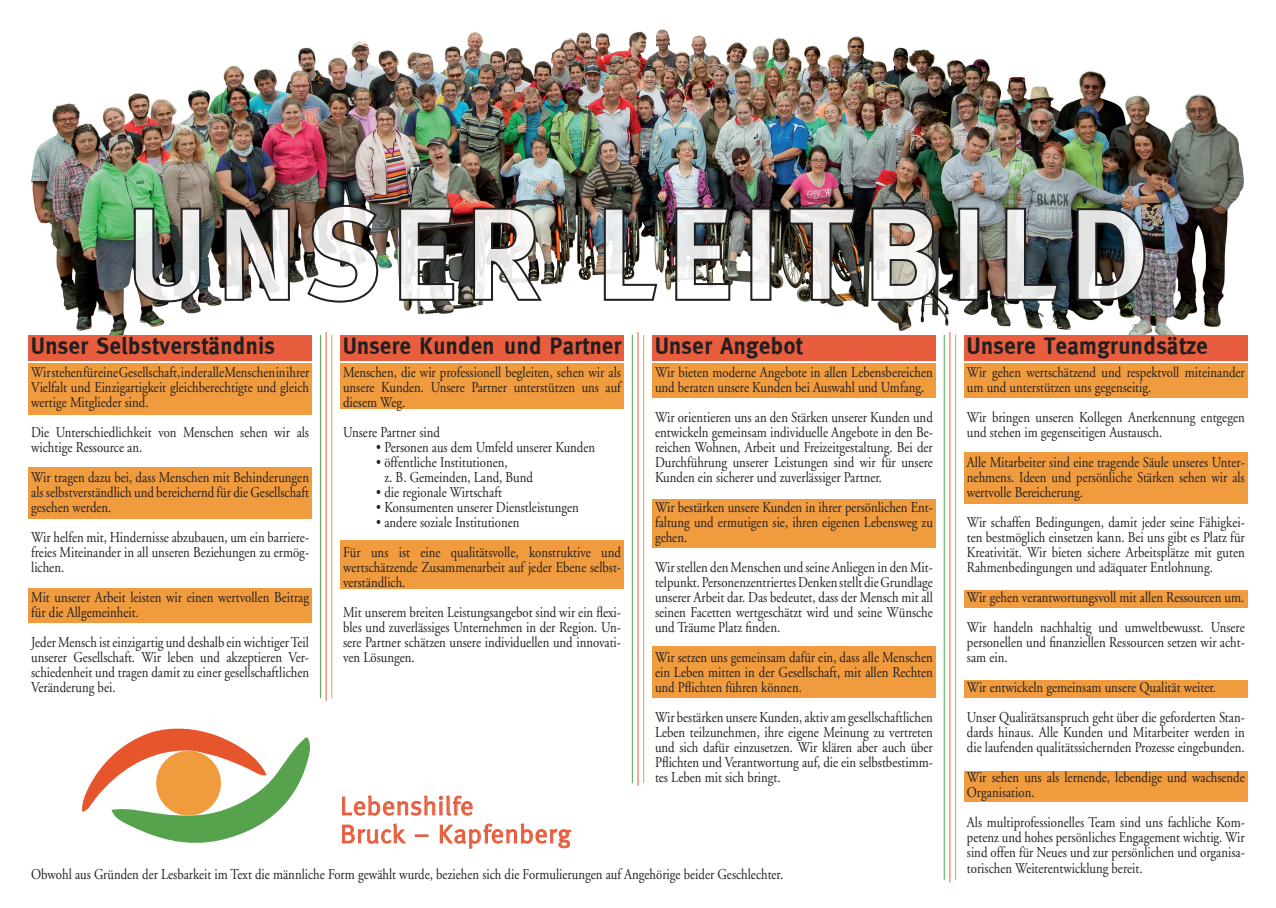
<style>
.page{position:relative;width:1276px;height:908px;background:#fff}
.page>*{position:absolute;margin:0;border:0;box-sizing:border-box;transform-origin:0 0}
.t1{font:700 131px "Meta";letter-spacing:.07em;color:#fff}
.t2{font:26px/28px "Meta";letter-spacing:.03em;color:#e75d3d}
.t3{font:700 24px "Meta";letter-spacing:.02em;color:#231f20;scale:.94 1}
.t4{font:700 24px "Meta";letter-spacing:.02em;color:#231f20;scale:.93 1}
.t5{font:15px/15px "Adobe Garamond";color:#231f20;text-align:justify;scale:.85 1}
</style>
<div class="page">
<img style="left:31px;top:29px;width:1213px;height:323px">
<svg style="left:82px;top:728px;width:228px;height:115px"></svg>
<svg style="left:342px;top:795px;width:131px;height:20px"></svg>
<svg style="left:342px;top:823px;width:64px;height:20px"></svg>
<svg style="left:415px;top:834px;width:13px;height:2px"></svg>
<svg style="left:440px;top:823px;width:132px;height:26px"></svg>
<div style="left:28px;top:363px;width:284px;height:51px;background:#f09b3e"></div>
<div style="left:28px;top:467px;width:284px;height:51px;background:#f09b3e"></div>
<div style="left:28px;top:588px;width:284px;height:34px;background:#f09b3e"></div>
<div style="left:340px;top:363px;width:284px;height:46px;background:#f09b3e"></div>
<div style="left:340px;top:540px;width:284px;height:48px;background:#f09b3e"></div>
<div style="left:964px;top:334px;width:283px;height:26px;background:#e75d3d"></div>
<div style="left:964px;top:363px;width:283px;height:34px;background:#f09b3e"></div>
<div style="left:964px;top:452px;width:283px;height:51px;background:#f09b3e"></div>
<div style="left:964px;top:589px;width:283px;height:18px;background:#f09b3e"></div>
<div style="left:964px;top:679px;width:283px;height:18px;background:#f09b3e"></div>
<div style="left:964px;top:771px;width:283px;height:30px;background:#f09b3e"></div>
<div style="left:652px;top:334px;width:283px;height:26px;background:#e75d3d"></div>
<div style="left:652px;top:363px;width:283px;height:34px;background:#f09b3e"></div>
<div style="left:652px;top:499px;width:283px;height:48px;background:#f09b3e"></div>
<div style="left:652px;top:646px;width:283px;height:51px;background:#f09b3e"></div>
<div style="left:340px;top:334px;width:284px;height:26px;background:#e75d3d"></div>
<div style="left:28px;top:334px;width:284px;height:26px;background:#e75d3d"></div>
<hr style="left:320px;top:334px;width:1px;height:363px;background:#55a24d">
<hr style="left:325px;top:332px;width:1px;height:368px;background:#e75d3d">
<hr style="left:331px;top:334px;width:1px;height:363px;background:#f09b3e">
<hr style="left:632px;top:334px;width:1px;height:448px;background:#55a24d">
<hr style="left:637px;top:332px;width:1px;height:453px;background:#e75d3d">
<hr style="left:643px;top:334px;width:1px;height:448px;background:#f09b3e">
<hr style="left:943px;top:334px;width:1px;height:545px;background:#55a24d">
<hr style="left:949px;top:332px;width:1px;height:550px;background:#e75d3d">
<hr style="left:955px;top:334px;width:1px;height:545px;background:#f09b3e">
<img style="left:133px;top:206px;width:69px;height:97px">
<svg style="left:224px;top:206px;width:67px;height:96px"></svg>
<img style="left:306px;top:204px;width:73px;height:99px">
<img style="left:398px;top:206px;width:57px;height:95px">
<img style="left:472px;top:206px;width:71px;height:95px">
<img style="left:603px;top:206px;width:55px;height:96px">
<img style="left:674px;top:206px;width:57px;height:95px">
<div style="left:750px;top:207px;width:21px;height:93px;border:2px solid #231f20"></div>
<img style="left:787px;top:206px;width:70px;height:95px">
<img style="left:870px;top:206px;width:68px;height:95px">
<div style="left:958px;top:207px;width:21px;height:93px;border:2px solid #231f20"></div>
<img style="left:1004px;top:206px;width:56px;height:96px">
<img style="left:1075px;top:207px;width:71px;height:94px">
<h1 class="t1" style="left:128px;top:178px;width:1022px">Unser Leitbild</h1>
<h3 class="t3" style="left:31px;top:332px;width:261px">Unser Selbstverständnis</h3>
<h3 class="t4" style="left:343px;top:332px;width:300px">Unsere Kunden und Partner</h3>
<p class="t5" style="left:31px;top:365px;width:329px">Wir stehen für eine Gesellschaft, in der alle Menschen in ihrer Vielfalt und Einzigartigkeit gleichberechtigte und gleich wertige Mitglieder sind.</p>
<p class="t5" style="left:31px;top:425px;width:328px">Die Unterschiedlichkeit von Menschen sehen wir als wichtige Ressource an.</p>
<p class="t5" style="left:31px;top:470px;width:328px">Wir tragen dazu bei, dass Menschen mit Behinderungen als selbstverständlich und bereichernd für die Gesellschaft gesehen werden.</p>
<p class="t5" style="left:31px;top:530px;width:328px">Wir helfen mit, Hindernisse abzubauen, um ein barriere&shy;freies Miteinander in all unseren Beziehungen zu ermög&shy;lichen.</p>
<p class="t5" style="left:31px;top:590px;width:328px">Mit unserer Arbeit leisten wir einen wertvollen Beitrag für die Allgemeinheit.</p>
<p class="t5" style="left:31px;top:635px;width:328px">Jeder Mensch ist einzigartig und deshalb ein wichtiger Teil unserer Gesellschaft. Wir leben und akzeptieren Ver&shy;schiedenheit und tragen damit zu einer gesellschaftlichen Veränderung bei.</p>
<p class="t5" style="left:343px;top:365px;width:328px">Menschen, die wir professionell begleiten, sehen wir als unsere Kunden. Unsere Partner unterstützen uns auf diesem Weg.</p>
<p class="t5" style="left:343px;top:425px;width:115px">Unsere Partner sind</p>
<p class="t5" style="left:376px;top:440px;width:259px">• Personen aus dem Umfeld unserer Kunden</p>
<p class="t5" style="left:384px;top:455px;width:176px;text-indent:-8px">• öffentliche Institutionen,<br>z. B. Gemeinden, Land, Bund</p>
<p class="t5" style="left:376px;top:485px;width:149px">• die regionale Wirtschaft</p>
<p class="t5" style="left:376px;top:500px;width:240px">• Konsumenten unserer Dienstleistungen</p>
<p class="t5" style="left:343px;top:507px;width:328px;line-height:30px;text-indent:33px">• andere soziale Institutionen<br>Für uns ist eine qualitätsvolle, konstruktive und</p>
<p class="t5" style="left:343px;top:560px;width:328px">wertschätzende Zusammenarbeit auf jeder Ebene selbst&shy;verständlich.</p>
<p class="t5" style="left:343px;top:605px;width:328px">Mit unserem breiten Leistungsangebot sind wir ein flexi&shy;bles und zuverlässiges Unternehmen in der Region. Un&shy;sere Partner schätzen unsere individuellen und innovati&shy;ven Lösungen.</p>
<h2 class="t2" style="left:340px;top:791px;width:232px">Lebenshilfe<br>Bruck – Kapfenberg</h2>
<h3 class="t3" style="left:655px;top:332px;width:159px">Unser Angebot</h3>
<p class="t5" style="left:655px;top:365px;width:328px">Wir bieten moderne Angebote in allen Lebensbereichen und beraten unsere Kunden bei Auswahl und Umfang.</p>
<p class="t5" style="left:655px;top:410px;width:328px">Wir orientieren uns an den Stärken unserer Kunden und entwickeln gemeinsam individuelle Angebote in den Be&shy;reichen Wohnen, Arbeit und Freizeitgestaltung. Bei der Durchführung unserer Leistungen sind wir für unsere Kunden ein sicherer und zuverlässiger Partner.</p>
<p class="t5" style="left:655px;top:500px;width:328px">Wir bestärken unsere Kunden in ihrer persönlichen Ent&shy;faltung und ermutigen sie, ihren eigenen Lebensweg zu gehen.</p>
<p class="t5" style="left:655px;top:560px;width:328px">Wir stellen den Menschen und seine Anliegen in den Mit&shy;telpunkt. Personenzentriertes Denken stellt die Grundlage unserer Arbeit dar. Das bedeutet, dass der Mensch mit all seinen Facetten wertgeschätzt wird und seine Wünsche und Träume Platz finden.</p>
<p class="t5" style="left:655px;top:650px;width:328px">Wir setzen uns gemeinsam dafür ein, dass alle Menschen ein Leben mitten in der Gesellschaft, mit allen Rechten und Pflichten führen können.</p>
<p class="t5" style="left:655px;top:710px;width:328px">Wir bestärken unsere Kunden, aktiv am gesellschaftlichen Leben teilzunehmen, ihre eigene Meinung zu vertreten und sich dafür einzusetzen. Wir klären aber auch über Pflichten und Verantwortung auf, die ein selbstbestimm&shy;tes Leben mit sich bringt.</p>
<p class="t5" style="left:31px;top:867px;width:886px">Obwohl aus Gründen der Lesbarkeit im Text die männliche Form gewählt wurde, beziehen sich die Formulierungen auf Angehörige beider Geschlechter.</p>
<h3 class="t3" style="left:967px;top:332px;width:258px">Unsere Teamgrundsätze</h3>
<p class="t5" style="left:967px;top:365px;width:328px">Wir gehen wertschätzend und respektvoll miteinander um und unterstützen uns gegenseitig.</p>
<p class="t5" style="left:967px;top:410px;width:328px">Wir bringen unseren Kollegen Anerkennung entgegen und stehen im gegenseitigen Austausch.</p>
<p class="t5" style="left:967px;top:455px;width:328px">Alle Mitarbeiter sind eine tragende Säule unseres Unter&shy;nehmens. Ideen und persönliche Stärken sehen wir als wertvolle Bereicherung.</p>
<p class="t5" style="left:967px;top:515px;width:328px">Wir schaffen Bedingungen, damit jeder seine Fähigkei&shy;ten bestmöglich einsetzen kann. Bei uns gibt es Platz für Kreativität. Wir bieten sichere Arbeitsplätze mit guten Rahmenbedingungen und adäquater Entlohnung.</p>
<p class="t5" style="left:967px;top:582px;width:328px;line-height:30px">Wir gehen verantwortungsvoll mit allen Ressourcen um.<br>Wir handeln nachhaltig und umweltbewusst. Unsere</p>
<p class="t5" style="left:967px;top:635px;width:328px">personellen und finanziellen Ressourcen setzen wir acht&shy;sam ein.</p>
<p class="t5" style="left:967px;top:672px;width:328px;line-height:30px">Wir entwickeln gemeinsam unsere Qualität weiter.<br>Unser Qualitätsanspruch geht über die geforderten Stan-</p>
<p class="t5" style="left:967px;top:725px;width:328px">dards hinaus. Alle Kunden und Mitarbeiter werden in die laufenden qualitätssichernden Prozesse eingebunden.</p>
<p class="t5" style="left:967px;top:770px;width:328px">Wir sehen uns als lernende, lebendige und wachsende<br>Organisation.</p>
<p class="t5" style="left:967px;top:815px;width:328px">Als multiprofessionelles Team sind uns fachliche Kom&shy;petenz und hohes persönliches Engagement wichtig. Wir sind offen für Neues und zur persönlichen und organisa&shy;torischen Weiterentwicklung bereit.</p>
</div>
